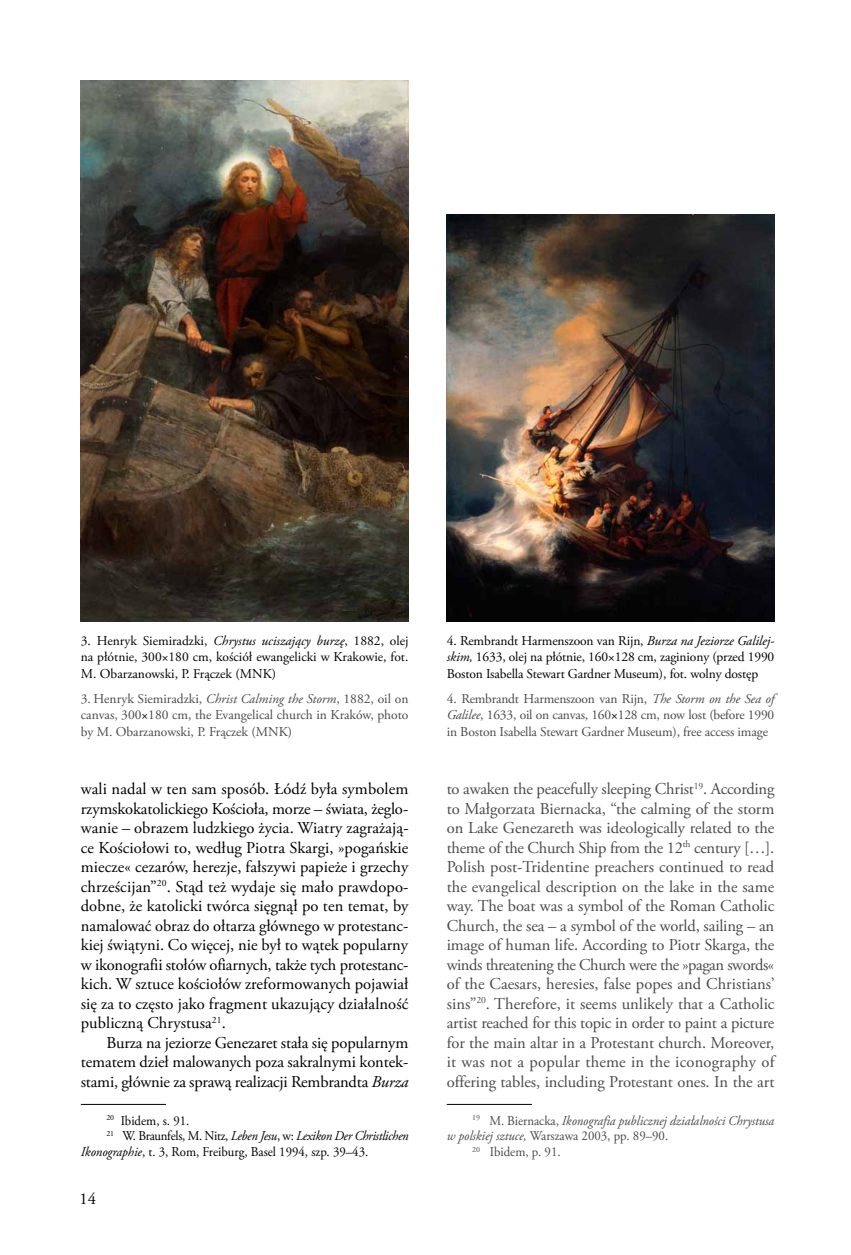
<style>
.page{position:relative;width:851px;height:1255px;background:#fff}
.page>*{position:absolute;margin:0;border:0;box-sizing:border-box;transform-origin:0 0}
.t1{font:16.5px/19.5px "Adobe Garamond Pro";letter-spacing:-.005em;color:#4a4a49;text-align:justify}
.t2{font:16.5px/19.5px "Adobe Garamond Pro";color:#000;text-align:justify}
.t3{font:13.5px/16.5px "Adobe Garamond Pro";color:#000;text-align:justify}
.t4{font:13.5px/16.5px "Adobe Garamond Pro";color:#4a4a49;text-align:justify}
.t5{font:13.5px "Adobe Garamond Pro";color:#000;scale:.95 1}
.t6{font:italic 13.5px "Adobe Garamond Pro";color:#4a4a49;scale:.95 1}
.t7{font:italic 13.5px "Adobe Garamond Pro";letter-spacing:-.025em;color:#000;scale:.95 1}
.t8{font:13.5px "Adobe Garamond Pro";color:#4a4a49;scale:.95 1}
.s1{font-style:italic}
.s2{color:#000}
.s3{font-size:17.25px}
.s4{font-style:normal}
</style>
<div class="page">
<hr style="left:81px;top:1103px;width:85px;height:1px;background:#000">
<img style="left:81px;top:81px;width:327px;height:540px">
<hr style="left:446px;top:1103px;width:85px;height:1px;background:#000">
<img style="left:446px;top:215px;width:328px;height:406px">
<p class="t3" style="left:81px;top:633px;width:329px">3. Henryk Siemiradzki, <span class="s1">Chrystus uciszający burzę</span>, 1882, olej na płótnie, 300×180 cm, kościół ewangelicki w Krakowie, fot.<br>M. Obarzanowski, P. Frączek (MNK)</p>
<p class="t4" style="left:81px;top:691px;width:329px">3. Henryk Siemiradzki, <span class="s1">Christ Calming the Storm</span>, 1882, oil on canvas, 300<span class="s2">×</span>180 cm, the Evangelical church in Kraków, photo by M. Obarzanowski, P. Frączek (MNK)</p>
<p class="t2" style="left:81px;top:779px;width:329px">wali nadal w ten sam sposób. Łódź była symbolem rzymskokatolickiego Kościoła, morze – świata, żeglo&shy;wanie – obrazem ludzkiego życia. Wiatry zagrażają&shy;ce Kościołowi to, według Piotra Skargi, <span class="s3">»</span>pogańskie miecze<span class="s3">«</span> cezarów, herezje, fałszywi papieże i grzechy chrześcijan”<sup>20</sup>. Stąd też wydaje się mało prawdopo&shy;dobne, że katolicki twórca sięgnął po ten temat, by namalować obraz do ołtarza głównego w protestanc&shy;kiej świątyni. Co więcej, nie był to wątek popularny w ikonografii stołów ofiarnych, także tych protestanc&shy;kich. W sztuce kościołów zreformowanych pojawiał się za to często jako fragment ukazujący działalność publiczną Chrystusa<sup>21</sup>.</p>
<p class="t2" style="left:81px;top:1033px;width:329px;text-indent:26px">Burza na jeziorze Genezaret stała się popularnym tematem dzieł malowanych poza sakralnymi kontek&shy;stami, głównie za sprawą realizacji Rembrandta <span class="s1">Burza</span></p>
<p class="t5" style="left:106px;top:1112px;width:89px"><sup>20</sup> Ibidem, s. 91.</p>
<p class="t7" style="left:106px;top:1127px;width:319px"><sup>21</sup> <span class="s4">W. Braunfels, M. Nitz,</span> Leben Jesu<span class="s4">, w:</span> Lexikon Der Christlichen</p>
<p class="t5" style="left:81px;top:1143px;width:304px"><span class="s1">Ikonographie</span>, t. 3, Rom, Freiburg, Basel 1994, szp. 39–43.</p>
<p class="t2" style="left:79px;top:1189px;width:18px">14</p>
<p class="t3" style="left:446px;top:633px;width:329px">4. Rembrandt Harmenszoon van Rijn, <span class="s1">Burza na Jeziorze Galilej&shy;skim,</span> 1633, olej na płótnie, 160×128 cm, zaginiony (przed 1990<br>Boston Isabella Stewart Gardner Museum), fot. wolny dostęp</p>
<p class="t4" style="left:446px;top:691px;width:329px">4. Rembrandt Harmenszoon van Rijn, <span class="s1">The Storm on the Sea of Galilee</span>, 1633, oil on canvas, 160<span class="s2">×</span>128 cm, now lost (before 1990 in Boston Isabella Stewart Gardner Museum), free access image</p>
<p class="t1" style="left:446px;top:779px;width:329px">to awaken the peacefully sleeping Christ<sup>19</sup>. According to Małgorzata Biernacka, “the calming of the storm on Lake Genezareth was ideologically related to the theme of the Church Ship from the 12<sup>th</sup> century […].<br>Polish post-Tridentine preachers continued to read the evangelical description on the lake in the same way. The boat was a symbol of the Roman Catholic Church, the sea – a symbol of the world, sailing – an image of human life. According to Piotr Skarga, the winds threatening the Church were the »pagan swords« of the Caesars, heresies, false popes and Christians’ sins”<sup>20</sup>. Therefore, it seems unlikely that a Catholic artist reached for this topic in order to paint a picture for the main altar in a Protestant church. Moreover, it was not a popular theme in the iconography of offering tables, including Protestant ones. In the art</p>
<p class="t6" style="left:472px;top:1112px;width:319px"><sup>19</sup> <span class="s4">M. Biernacka,</span> Ikonografia publicznej działalności Chrystusa</p>
<p class="t8" style="left:446px;top:1128px;width:234px"><span class="s1">w polskiej sztuce,</span> Warszawa 2003, pp. 89–90.</p>
<p class="t8" style="left:472px;top:1143px;width:94px"><sup>20</sup> Ibidem, p. 91.</p>
</div>
